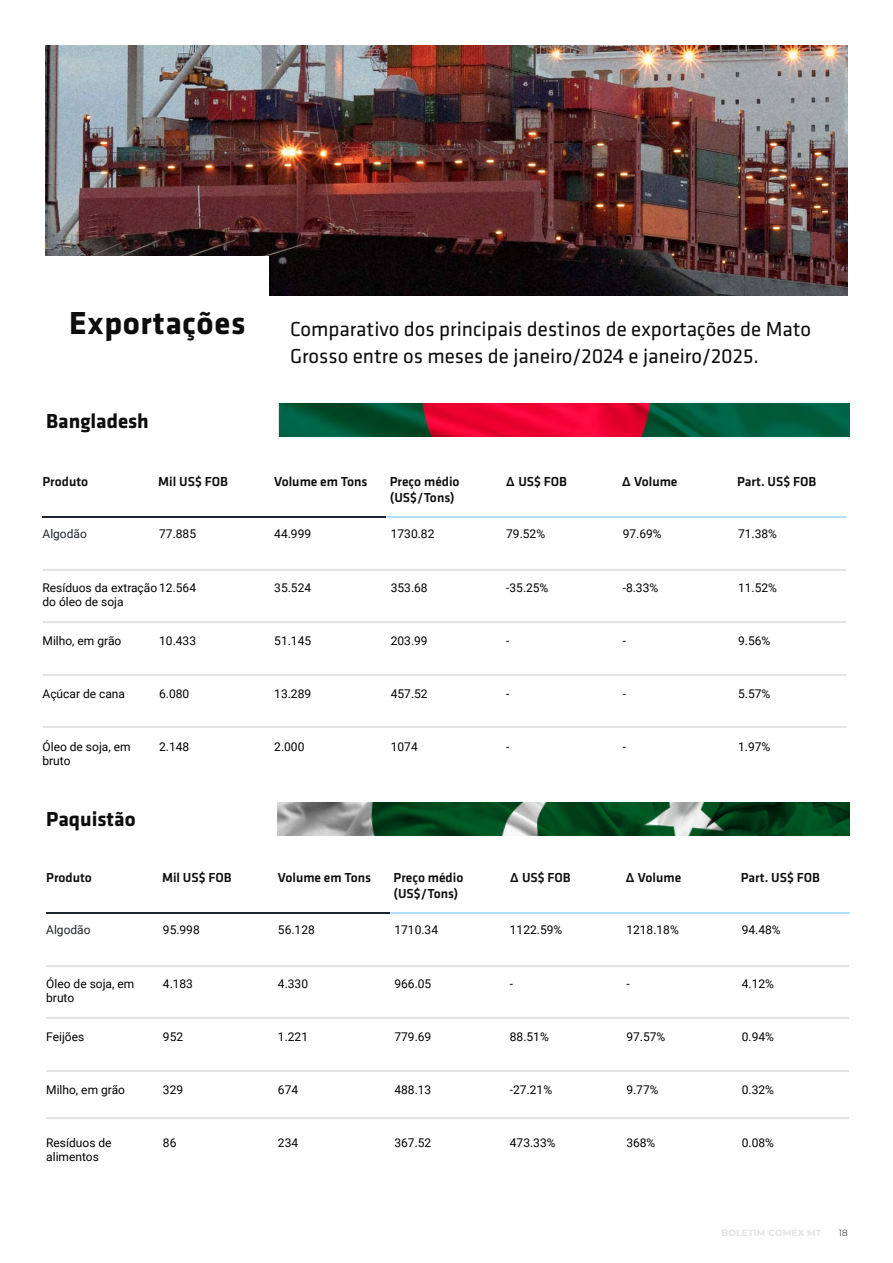
<style>
.page{position:relative;width:893px;height:1263px;background:#fff}
.page>*{position:absolute;margin:0;border:0;box-sizing:border-box;transform-origin:0 0}
.t1{font:700 33px "Klavika Basic";letter-spacing:.02em;color:#0d0d0d}
.t2{font:21px/27px "Klavika Basic";color:#0d0d0d}
.t3{font:700 21px "Klavika Basic";color:#0d0d0d}
.t4{font:500 13.5px "Klavika Basic";color:#0d0d0d}
.t5{font:12px/14.4px "Roboto";color:#000}
.t6{font:12px "Roboto";color:#1f242d}
.t7{font:700 9px "Montserrat";letter-spacing:.02em;color:#e5e3e3}
.t8{font:300 9px "Montserrat";color:#0d0d0d}
</style>
<div class="page">
<img style="left:45px;top:45px;width:803px;height:251px">
<div style="left:40px;top:256px;width:229px;height:138px;background:#fff"></div>
<hr style="left:386px;top:516px;width:459px;height:2px;background:#afe0ff">
<hr style="left:43px;top:516px;width:343px;height:2px;background:#1f242d">
<hr style="left:43px;top:569px;width:802px;height:1px;background:#e5e3e3">
<hr style="left:43px;top:727px;width:802px;height:1px;background:#e5e3e3">
<hr style="left:43px;top:621px;width:802px;height:2px;background:#e5e3e3">
<hr style="left:43px;top:674px;width:802px;height:1px;background:#e5e3e3">
<img style="left:279px;top:404px;width:570px;height:33px">
<hr style="left:390px;top:912px;width:459px;height:2px;background:#afe0ff">
<hr style="left:46px;top:912px;width:344px;height:2px;background:#1f242d">
<hr style="left:46px;top:965px;width:803px;height:1px;background:#e5e3e3">
<hr style="left:46px;top:1017px;width:803px;height:2px;background:#e5e3e3">
<hr style="left:46px;top:1070px;width:803px;height:1px;background:#e5e3e3">
<img style="left:278px;top:802px;width:571px;height:33px">
<hr style="left:46px;top:1117px;width:803px;height:2px;background:#e5e3e3">
<h1 class="t1" style="left:69px;top:299px;width:178px">Exportações</h1>
<h2 class="t2" style="left:290px;top:315px;width:523px">Comparativo dos principais destinos de exportações de Mato<br>Grosso entre os meses de janeiro/2024 e janeiro/2025.</h2>
<h2 class="t3" style="left:46px;top:406px;width:104px">Bangladesh</h2>
<p class="t4" style="left:43px;top:472px;width:47px">Produto</p>
<p class="t4" style="left:158px;top:472px;width:71px">Mil US$ FOB</p>
<p class="t4" style="left:274px;top:472px;width:95px">Volume em Tons</p>
<p class="t4" style="left:390px;top:472px;width:71px">Preço médio</p>
<p class="t4" style="left:506px;top:472px;width:63px">Δ US$ FOB</p>
<p class="t4" style="left:621px;top:472px;width:58px">Δ Volume</p>
<p class="t4" style="left:737px;top:472px;width:81px">Part. US$ FOB</p>
<p class="t4" style="left:390px;top:489px;width:66px">(US$/Tons)</p>
<p class="t6" style="left:43px;top:525px;width:46px">Algodão</p>
<p class="t5" style="left:159px;top:526px;width:38px">77.885</p>
<p class="t5" style="left:274px;top:526px;width:38px">44.999</p>
<p class="t5" style="left:391px;top:526px;width:45px">1730.82</p>
<p class="t5" style="left:506px;top:526px;width:40px">79.52%</p>
<p class="t5" style="left:623px;top:526px;width:40px">97.69%</p>
<p class="t5" style="left:738px;top:526px;width:40px">71.38%</p>
<p class="t5" style="left:43px;top:580px;width:155px">Resíduos da extração 12.564 do óleo de soja</p>
<p class="t5" style="left:274px;top:580px;width:38px">35.524</p>
<p class="t5" style="left:391px;top:580px;width:38px">353.68</p>
<p class="t5" style="left:506px;top:580px;width:44px">-35.25%</p>
<p class="t5" style="left:623px;top:580px;width:37px">-8.33%</p>
<p class="t5" style="left:738px;top:580px;width:40px">11.52%</p>
<p class="t5" style="left:43px;top:633px;width:80px">Milho, em grão</p>
<p class="t5" style="left:159px;top:633px;width:38px">10.433</p>
<p class="t5" style="left:274px;top:633px;width:38px">51.145</p>
<p class="t5" style="left:391px;top:633px;width:38px">203.99</p>
<p class="t5" style="left:506px;top:633px;width:5px">-</p>
<p class="t5" style="left:623px;top:633px;width:5px">-</p>
<p class="t5" style="left:738px;top:633px;width:34px">9.56%</p>
<p class="t5" style="left:43px;top:686px;width:84px">Açúcar de cana</p>
<p class="t5" style="left:159px;top:686px;width:32px">6.080</p>
<p class="t5" style="left:274px;top:686px;width:38px">13.289</p>
<p class="t5" style="left:391px;top:686px;width:38px">457.52</p>
<p class="t5" style="left:506px;top:686px;width:5px">-</p>
<p class="t5" style="left:623px;top:686px;width:5px">-</p>
<p class="t5" style="left:738px;top:686px;width:34px">5.57%</p>
<p class="t5" style="left:43px;top:739px;width:90px">Óleo de soja, em bruto</p>
<p class="t5" style="left:159px;top:739px;width:32px">2.148</p>
<p class="t5" style="left:274px;top:739px;width:32px">2.000</p>
<p class="t5" style="left:391px;top:739px;width:28px">1074</p>
<p class="t5" style="left:506px;top:739px;width:5px">-</p>
<p class="t5" style="left:623px;top:739px;width:5px">-</p>
<p class="t5" style="left:738px;top:739px;width:34px">1.97%</p>
<h2 class="t3" style="left:46px;top:804px;width:91px">Paquistão</h2>
<p class="t4" style="left:46px;top:868px;width:47px">Produto</p>
<p class="t4" style="left:162px;top:868px;width:71px">Mil US$ FOB</p>
<p class="t4" style="left:278px;top:868px;width:95px">Volume em Tons</p>
<p class="t4" style="left:394px;top:868px;width:71px">Preço médio</p>
<p class="t4" style="left:509px;top:868px;width:63px">Δ US$ FOB</p>
<p class="t4" style="left:625px;top:868px;width:58px">Δ Volume</p>
<p class="t4" style="left:741px;top:868px;width:81px">Part. US$ FOB</p>
<p class="t4" style="left:394px;top:885px;width:66px">(US$/Tons)</p>
<p class="t6" style="left:46px;top:921px;width:46px">Algodão</p>
<p class="t5" style="left:163px;top:922px;width:38px">95.998</p>
<p class="t5" style="left:278px;top:922px;width:38px">56.128</p>
<p class="t5" style="left:394px;top:922px;width:45px">1710.34</p>
<p class="t5" style="left:510px;top:922px;width:54px">1122.59%</p>
<p class="t5" style="left:626px;top:922px;width:54px">1218.18%</p>
<p class="t5" style="left:742px;top:922px;width:40px">94.48%</p>
<p class="t5" style="left:46px;top:976px;width:90px">Óleo de soja, em bruto</p>
<p class="t5" style="left:163px;top:976px;width:32px">4.183</p>
<p class="t5" style="left:278px;top:976px;width:32px">4.330</p>
<p class="t5" style="left:394px;top:976px;width:38px">966.05</p>
<p class="t5" style="left:510px;top:976px;width:5px">-</p>
<p class="t5" style="left:626px;top:976px;width:5px">-</p>
<p class="t5" style="left:742px;top:976px;width:34px">4.12%</p>
<p class="t5" style="left:46px;top:1029px;width:40px">Feijões</p>
<p class="t5" style="left:163px;top:1029px;width:22px">952</p>
<p class="t5" style="left:278px;top:1029px;width:32px">1.221</p>
<p class="t5" style="left:394px;top:1029px;width:38px">779.69</p>
<p class="t5" style="left:510px;top:1029px;width:40px">88.51%</p>
<p class="t5" style="left:626px;top:1029px;width:40px">97.57%</p>
<p class="t5" style="left:742px;top:1029px;width:34px">0.94%</p>
<p class="t5" style="left:46px;top:1082px;width:80px">Milho, em grão</p>
<p class="t5" style="left:163px;top:1082px;width:22px">329</p>
<p class="t5" style="left:278px;top:1082px;width:22px">674</p>
<p class="t5" style="left:394px;top:1082px;width:38px">488.13</p>
<p class="t5" style="left:510px;top:1082px;width:44px">-27.21%</p>
<p class="t5" style="left:626px;top:1082px;width:34px">9.77%</p>
<p class="t5" style="left:742px;top:1082px;width:34px">0.32%</p>
<p class="t5" style="left:46px;top:1135px;width:67px">Resíduos de alimentos</p>
<p class="t5" style="left:163px;top:1135px;width:15px">86</p>
<p class="t5" style="left:278px;top:1135px;width:22px">234</p>
<p class="t5" style="left:394px;top:1135px;width:38px">367.52</p>
<p class="t5" style="left:510px;top:1135px;width:47px">473.33%</p>
<p class="t5" style="left:626px;top:1135px;width:31px">368%</p>
<p class="t5" style="left:742px;top:1135px;width:34px">0.08%</p>
<p class="t7" style="left:721px;top:1226px;width:102px">BOLETIM COMEX MT</p>
<p class="t8" style="left:839px;top:1226px;width:11px">18</p>
</div>
